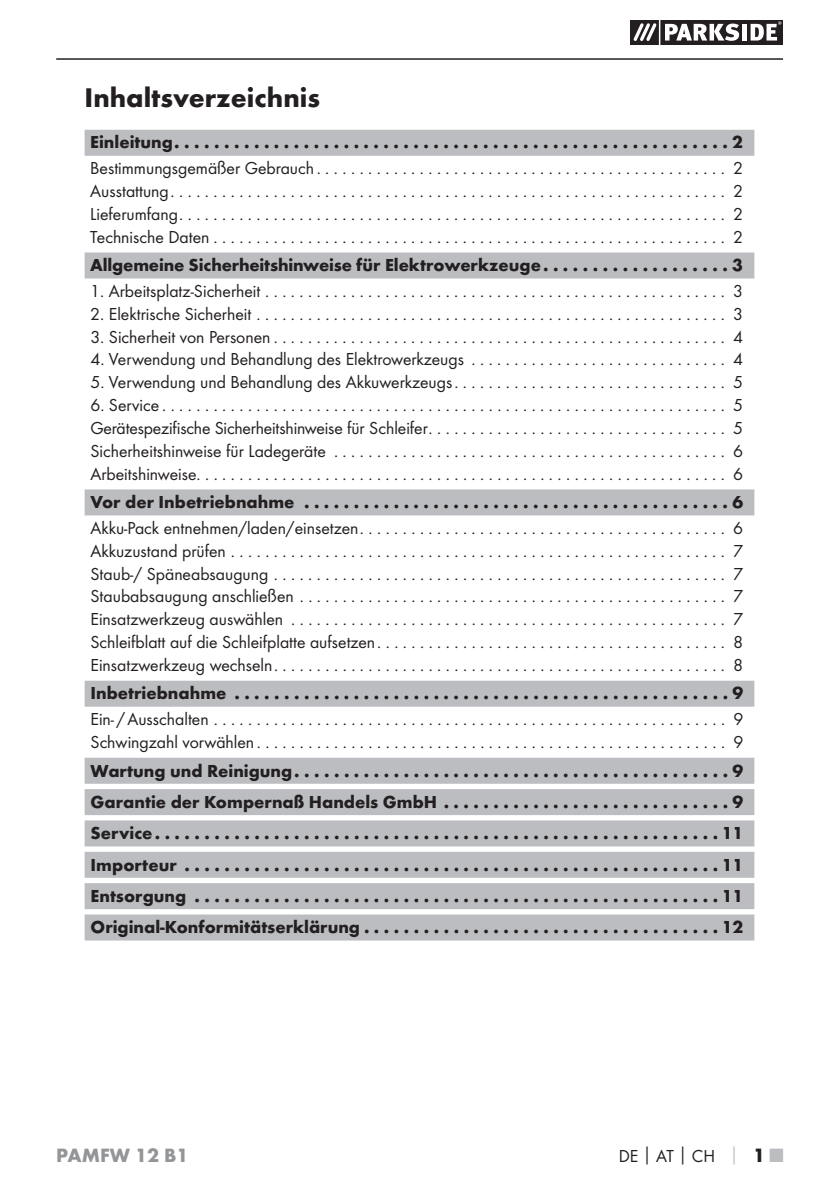
<style>
.page{position:relative;width:839px;height:1190px;background:#fff}
.page>*{position:absolute;margin:0;border:0;box-sizing:border-box;transform-origin:0 0}
.t1{font:700 28px "Futura";color:#231f20}
.t2{font:700 20px "Futura";color:#939598}
.t3{font:18px/22.8px "Futura Boo";color:#231f20;text-align:justify}
.t4{font:700 18px/31.4px "Futura";color:#231f20;text-align:justify}
.s1{font-family:"Futura";font-weight:700}
.s2{font-family:"Futura";font-weight:700;color:#bbbdc0}
.s3{font-family:"Futura";font-weight:700;font-size:20px}
.s4{font-family:"Futura";font-weight:700;font-size:20px;color:#bbbdc0}
</style>
<div class="page">
<hr style="left:56px;top:58px;width:726px;height:2px;background:#231f20">
<svg style="left:630px;top:20px;width:152px;height:25px"></svg>
<hr style="left:658px;top:20px;width:2px;height:25px;background:#fff">
<div style="left:85px;top:130px;width:668px;height:26px;background:#bbbdc0"></div>
<div style="left:85px;top:252px;width:668px;height:26px;background:#bbbdc0"></div>
<div style="left:85px;top:489px;width:668px;height:26px;background:#bbbdc0"></div>
<div style="left:85px;top:680px;width:668px;height:26px;background:#bbbdc0"></div>
<div style="left:85px;top:757px;width:668px;height:26px;background:#bbbdc0"></div>
<div style="left:85px;top:789px;width:668px;height:26px;background:#bbbdc0"></div>
<div style="left:85px;top:820px;width:668px;height:26px;background:#bbbdc0"></div>
<div style="left:85px;top:851px;width:668px;height:26px;background:#bbbdc0"></div>
<div style="left:85px;top:883px;width:668px;height:26px;background:#bbbdc0"></div>
<div style="left:85px;top:914px;width:668px;height:26px;background:#bbbdc0"></div>
<h1 class="t1" style="left:85px;top:86px;width:237px">Inhaltsverzeichnis</h1>
<p class="t4" style="left:90px;top:128px;width:653px">Einleitung ........................................................2</p>
<p class="t3" style="left:90px;top:158px;width:653px">Bestimmungsgemäßer Gebrauch ................................................ 2<br>Ausstattung ................................................................. 2<br>Lieferumfang ................................................................ 2<br>Technische Daten ............................................................ 2</p>
<p class="t4" style="left:90px;top:251px;width:653px">Allgemeine Sicherheitshinweise für Elektrowerkzeuge . . . . . . . . . . . . . . . . . . . 3</p>
<p class="t3" style="left:90px;top:280px;width:653px">1. Arbeitsplatz-Sicherheit ...................................................... 3</p>
<p class="t3" style="left:90px;top:303px;width:653px">2. Elektrische Sicherheit ....................................................... 3</p>
<p class="t3" style="left:90px;top:326px;width:653px">3. Sicherheit von Personen ..................................................... 4</p>
<p class="t3" style="left:90px;top:349px;width:653px">4. Verwendung und Behandlung des Elektrowerkzeugs . . . . . . . . . . . . . . . . . . . . . . . . . . . . . . 4</p>
<p class="t3" style="left:90px;top:372px;width:653px">5. Verwendung und Behandlung des Akkuwerkzeugs . . . . . . . . . . . . . . . . . . . . . . . . . . . . . . . . 5</p>
<p class="t3" style="left:90px;top:394px;width:654px">6. Service .................................................................. 5<br>Gerätespezifische Sicherheitshinweise für Schleifer . . . . . . . . . . . . . . . . . . . . . . . . . . . . . . . . . . . 5<br>Sicherheitshinweise für Ladegeräte .............................................. 6<br>Arbeitshinweise. . . . . . . . . . . . . . . . . . . . . . . . . . . . . . . . . . . . . . . . . . . . . . . . . . . . . . . . . . . . . . 6</p>
<p class="t4" style="left:90px;top:488px;width:653px">Vor der Inbetriebnahme ...........................................6</p>
<p class="t3" style="left:90px;top:517px;width:654px">Akku-Pack entnehmen/laden/einsetzen ........................................... 6<br>Akkuzustand prüfen .......................................................... 7<br>Staub-/ Späneabsaugung ..................................................... 7<br>Staubabsaugung anschließen .................................................. 7<br>Einsatzwerkzeug auswählen ................................................... 7<br>Schleifblatt auf die Schleifplatte aufsetzen ......................................... 8<br>Einsatzwerkzeug wechseln ..................................................... 8</p>
<p class="t4" style="left:90px;top:679px;width:653px">Inbetriebnahme ..................................................9</p>
<p class="t3" style="left:90px;top:708px;width:653px">Ein- / Ausschalten ............................................................ 9<br>Schwingzahl vorwählen ....................................................... 9</p>
<p class="t4" style="left:90px;top:756px;width:654px">Wartung und Reinigung ............................................9<br>Garantie der Kompernaß Handels GmbH .............................9<br>Service .........................................................11<br>Importeur ......................................................11<br>Entsorgung .....................................................11<br>Original-Konformitätserklärung ....................................12</p>
<p class="t2" style="left:56px;top:1147px;width:134px">PAMFW 12 B1</p>
<p class="t3" style="left:618px;top:1145px;width:166px">DE<span class="s1">│</span>AT<span class="s1">│</span>CH <span class="s2">│</span> <span class="s3">1</span> <span class="s4">■</span></p>
</div>
